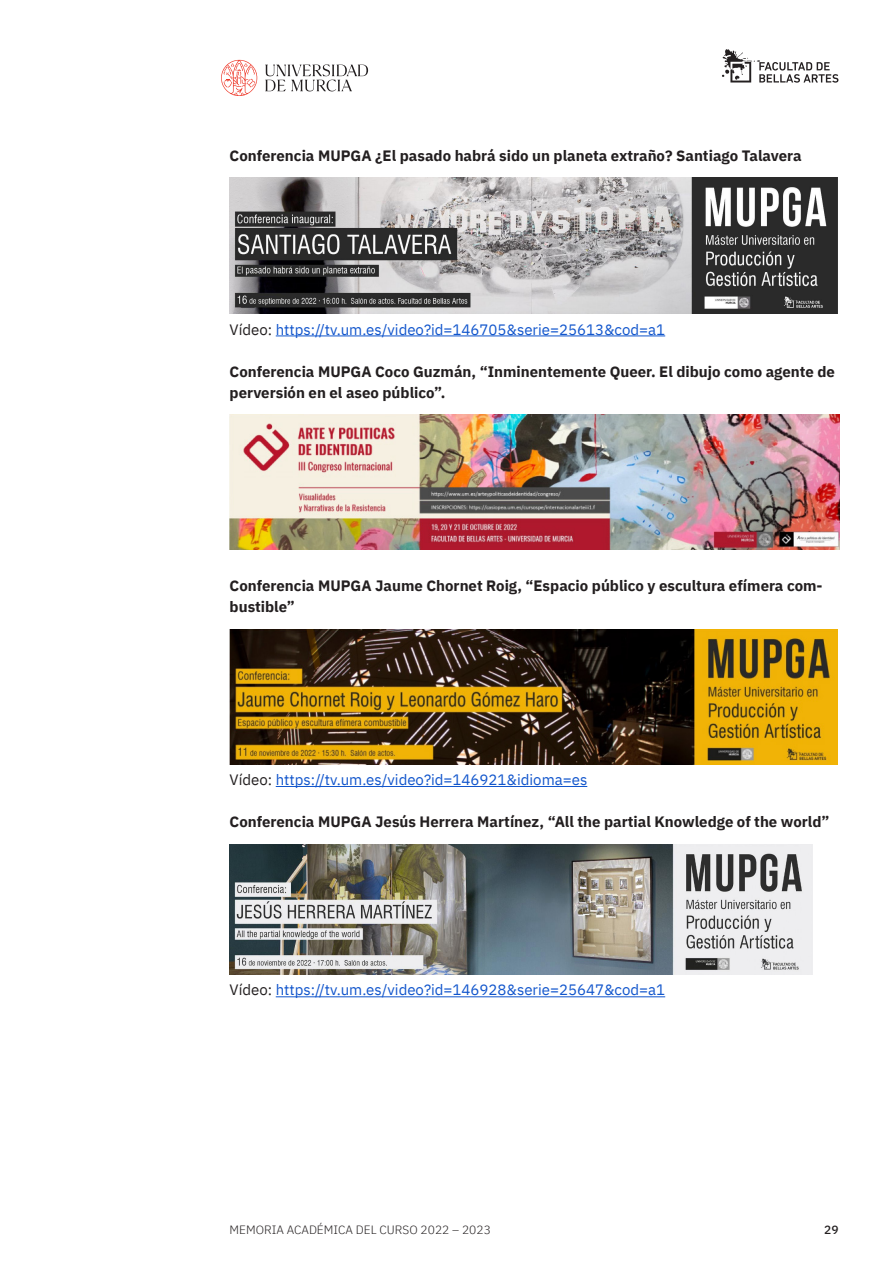
<style>
.page{position:relative;width:893px;height:1263px;background:#fff}
.page>*{position:absolute;margin:0;border:0;box-sizing:border-box;transform-origin:0 0}
.SEGUNDO_NIVEL{font:700 15px/21px "IBM Plex Sans";color:#231f20}
.t1{font:15px "IBM Plex Sans";color:#15c}
.t2{font:300 12px "IBM Plex Sans";color:#231f20}
.t3{font:500 12px "IBM Plex Sans";color:#231f20}
.s1{color:#231f20}
</style>
<div class="page">
<svg style="left:722px;top:49px;width:116px;height:34px"></svg>
<svg style="left:265px;top:64px;width:103px;height:28px"></svg>
<svg style="left:221px;top:60px;width:36px;height:36px"></svg>
<hr style="left:276px;top:335px;width:389px;height:1px;background:#15c">
<hr style="left:276px;top:786px;width:311px;height:1px;background:#15c">
<hr style="left:276px;top:996px;width:389px;height:1px;background:#15c">
<img style="left:230px;top:178px;width:607px;height:135px">
<img style="left:230px;top:415px;width:610px;height:134px">
<img style="left:230px;top:629px;width:608px;height:135px">
<img style="left:230px;top:844px;width:582px;height:130px">
<p class="SEGUNDO_NIVEL" style="left:230px;top:143px;width:574px">Conferencia MUPGA ¿El pasado habrá sido un planeta extraño? Santiago Talavera</p>
<p class="t1" style="left:230px;top:318px;width:437px"><span class="s1">Vídeo:</span> https://tv.um.es/video?id=146705&amp;serie=25613&amp;cod=a1</p>
<p class="SEGUNDO_NIVEL" style="left:230px;top:359px;width:607px">Conferencia MUPGA Coco Guzmán, “Inminentemente Queer. El dibujo como agente de perversión en el aseo público”.</p>
<p class="SEGUNDO_NIVEL" style="left:230px;top:574px;width:594px">Conferencia MUPGA Jaume Chornet Roig, “Espacio público y escultura efímera com&shy;bustible”</p>
<p class="t1" style="left:230px;top:768px;width:359px"><span class="s1">Vídeo:</span> https://tv.um.es/video?id=146921&amp;idioma=es</p>
<p class="SEGUNDO_NIVEL" style="left:230px;top:810px;width:601px">Conferencia MUPGA Jesús Herrera Martínez, “All the partial Knowledge of the world”</p>
<p class="t1" style="left:230px;top:978px;width:437px"><span class="s1">Vídeo:</span> https://tv.um.es/video?id=146928&amp;serie=25647&amp;cod=a1</p>
<p class="t2" style="left:230px;top:1221px;width:263px">MEMORIA ACADÉMICA DEL CURSO 2022 – 2023</p>
<p class="t3" style="left:824px;top:1220px;width:16px">29</p>
</div>
